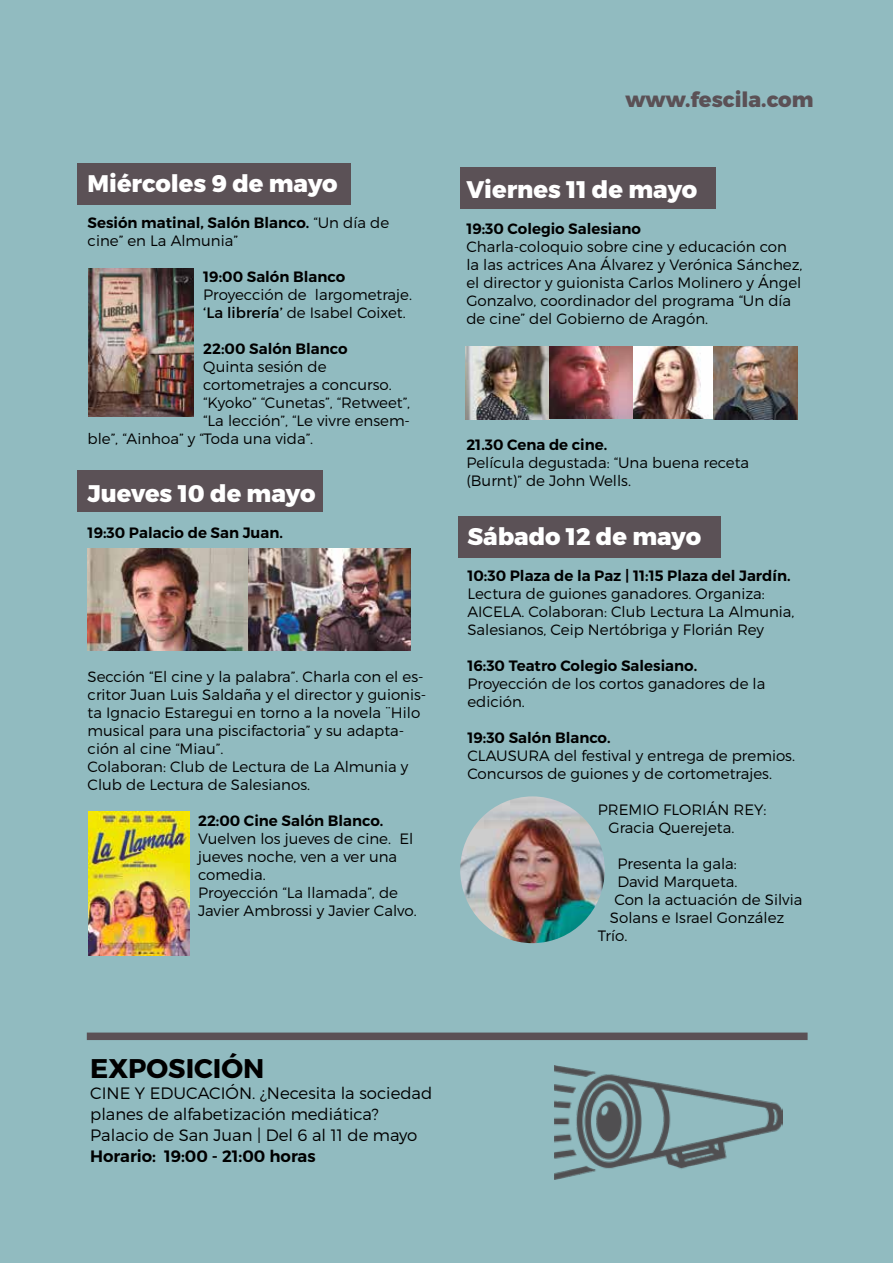
<style>
.page{position:relative;width:893px;height:1263px;background:#91bbc0}
.page>*{position:absolute;margin:0;border:0;box-sizing:border-box;transform-origin:0 0}
.t1{font:700 27px "Montserrat";color:#000}
.t2{font:800 24px "Montserrat";color:#fff}
.t3{font:800 21px "Montserrat";color:#5b5156}
.t4{font:300 16.5px/21px "Montserrat";color:#000}
.t5{font:600 16.5px "Montserrat";color:#000}
.t6{font:300 15px/18px "Montserrat";color:#000}
.t7{font:600 15px/18px "Montserrat";color:#000}
.s1{font-weight:300}
.s2{font-weight:400}
</style>
<div class="page">
<img style="left:89px;top:269px;width:105px;height:147px">
<img style="left:89px;top:812px;width:101px;height:144px">
<img style="left:554px;top:1065px;width:228px;height:116px">
<div style="left:77px;top:163px;width:274px;height:41px;background:#5b5156"></div>
<div style="left:78px;top:470px;width:245px;height:41px;background:#5b5156"></div>
<div style="left:460px;top:167px;width:255px;height:42px;background:#5b5156"></div>
<div style="left:458px;top:516px;width:262px;height:41px;background:#5b5156"></div>
<img style="left:460px;top:796px;width:145px;height:147px">
<div style="left:87px;top:1032px;width:721px;height:8px;background:#5b5156"></div>
<img style="left:466px;top:346px;width:332px;height:73px">
<img style="left:88px;top:548px;width:323px;height:103px">
<h2 class="t2" style="left:88px;top:169px;width:251px">Miércoles 9 de mayo</h2>
<p class="t7" style="left:88px;top:214px;width:303px">Sesión matinal, Salón Blanco. <span class="s1">“Un día de cine” en La Almunia”</span></p>
<p class="t7" style="left:203px;top:268px;width:143px">19:00 Salón Blanco</p>
<p class="t6" style="left:203px;top:286px;width:210px">Proyección de largometraje. <span class="s2">‘La librería’</span> de Isabel Coixet.</p>
<p class="t7" style="left:203px;top:340px;width:146px">22:00 Salón Blanco</p>
<p class="t6" style="left:203px;top:358px;width:125px">Quinta sesión de</p>
<p class="t6" style="left:203px;top:376px;width:190px">cortometrajes a concurso.</p>
<p class="t6" style="left:203px;top:394px;width:208px">“Kyoko” “Cunetas”, “Retweet”,</p>
<p class="t6" style="left:203px;top:412px;width:208px">“La lección”, “Le vivre ensem-</p>
<p class="t6" style="left:88px;top:430px;width:227px">ble”, “Ainhoa” y “Toda una vida”.</p>
<h2 class="t2" style="left:88px;top:478px;width:229px">Jueves 10 de mayo</h2>
<p class="t7" style="left:88px;top:524px;width:197px">19:30 Palacio de San Juan.</p>
<p class="t6" style="left:88px;top:667px;width:340px">Sección “El cine y la palabra”. Charla con el es&shy;critor Juan Luis Saldaña y el director y guionis&shy;ta Ignacio Estaregui en torno a la novela ¨Hilo musical para una piscifactoria” y su adapta&shy;ción al cine “Miau”.<br>Colaboran: Club de Lectura de La Almunia y Club de Lectura de Salesianos.</p>
<p class="t7" style="left:198px;top:812px;width:187px">22:00 Cine Salón Blanco.</p>
<p class="t6" style="left:198px;top:829px;width:220px">Vuelven los jueves de cine. El jueves noche, ven a ver una comedia.<br>Proyección “La llamada”, de<br>Javier Ambrossi y Javier Calvo.</p>
<h3 class="t3" style="left:625px;top:87px;width:189px">www.fescila.com</h3>
<h2 class="t2" style="left:466px;top:174px;width:232px">Viernes 11 de mayo</h2>
<p class="t7" style="left:466px;top:220px;width:176px">19:30 Colegio Salesiano</p>
<p class="t6" style="left:466px;top:237px;width:338px">Charla-coloquio sobre cine y educación con la las actrices Ana Álvarez y Verónica Sánchez, el director y guionista Carlos Molinero y Ángel Gonzalvo, coordinador del programa “Un día de cine” del Gobierno de Aragón.</p>
<p class="t7" style="left:466px;top:436px;width:143px">21.30 Cena de cine.</p>
<p class="t6" style="left:466px;top:453px;width:284px">Película degustada: “Una buena receta (Burnt)” de John Wells.</p>
<h2 class="t2" style="left:467px;top:521px;width:235px">Sábado 12 de mayo</h2>
<p class="t7" style="left:467px;top:567px;width:325px">10:30 Plaza de la Paz | 11:15 Plaza del Jardín.</p>
<p class="t6" style="left:467px;top:584px;width:329px">Lectura de guiones ganadores. Organiza:<br>AICELA. Colaboran: Club Lectura La Almunia,<br>Salesianos, Ceip Nertóbriga y Florián Rey</p>
<p class="t7" style="left:467px;top:657px;width:231px">16:30 Teatro Colegio Salesiano.</p>
<p class="t6" style="left:467px;top:674px;width:300px">Proyección de los cortos ganadores de la edición.</p>
<p class="t7" style="left:467px;top:729px;width:145px">19:30 Salón Blanco.</p>
<p class="t6" style="left:467px;top:746px;width:329px">CLAUSURA del festival y entrega de premios.<br>Concursos de guiones y de cortometrajes.</p>
<p class="t6" style="left:608px;top:800px;width:159px;text-indent:-10px">PREMIO FLORIÁN REY:<br>Gracia Querejeta.</p>
<p class="t6" style="left:617px;top:854px;width:121px">Presenta la gala:</p>
<p class="t6" style="left:617px;top:872px;width:122px">David Marqueta.</p>
<p class="t6" style="left:614px;top:890px;width:189px">Con la actuación de Silvia</p>
<p class="t6" style="left:610px;top:908px;width:176px">Solans e Israel González</p>
<p class="t6" style="left:598px;top:926px;width:31px">Trío.</p>
<h1 class="t1" style="left:90px;top:1052px;width:176px">EXPOSICIÓN</h1>
<p class="t4" style="left:90px;top:1082px;width:344px">CINE Y EDUCACIÓN. ¿Necesita la sociedad planes de alfabetización mediática?<br>Palacio de San Juan | Del 6 al 11 de mayo</p>
<p class="t5" style="left:90px;top:1146px;width:227px">Horario: 19:00 - 21:00 horas</p>
</div>
